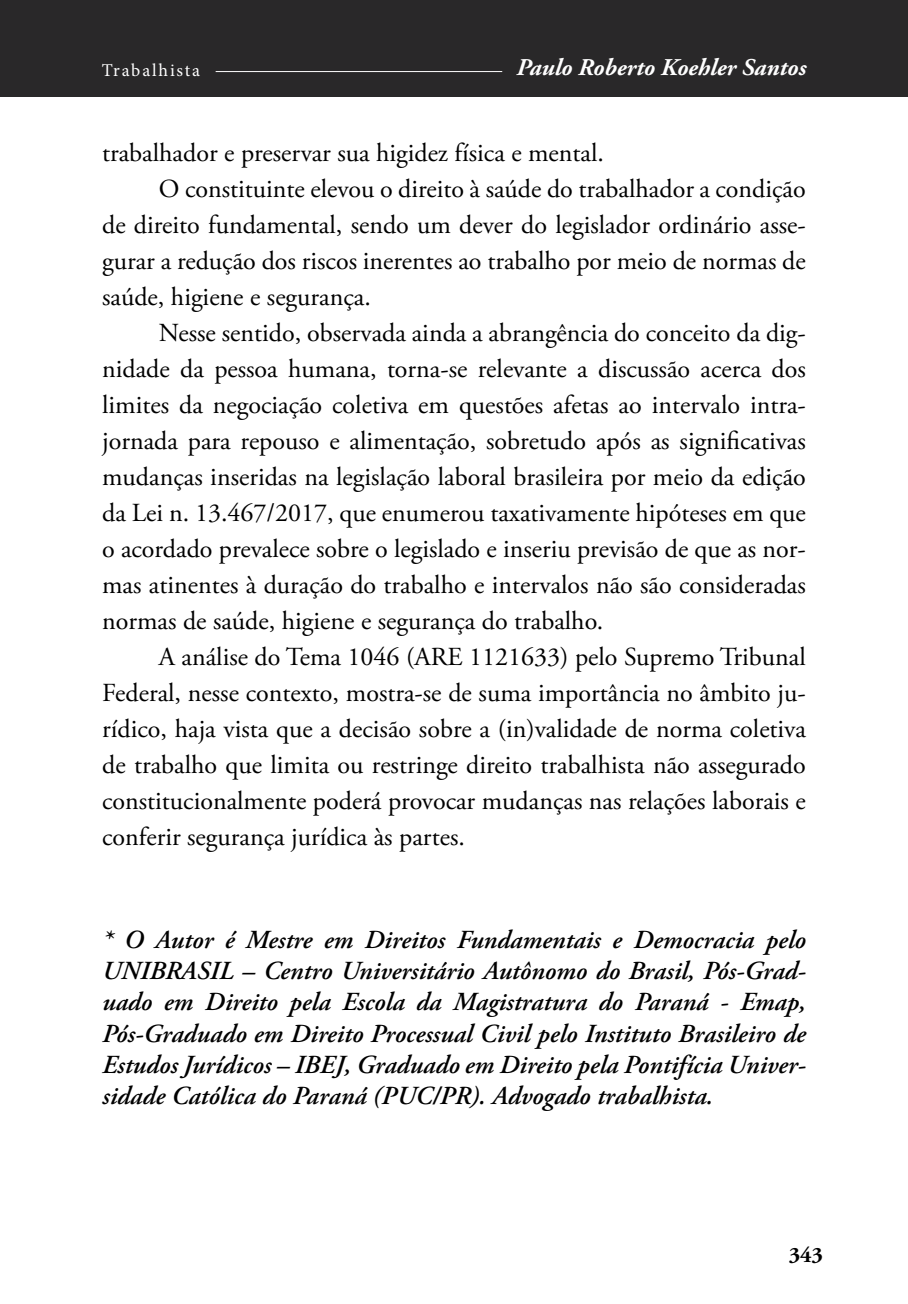
<style>
.page{position:relative;width:908px;height:1304px;background:#fff}
.page>*{position:absolute;margin:0;border:0;box-sizing:border-box;transform-origin:0 0}
.t1{font:26px "Adobe Garamond Pro";color:#000}
.t2{font:italic 600 26px/31.2px "Adobe Garamond Pro";color:#000;text-align:justify}
.t3{font:italic 700 24px "Adobe Garamond Pro";color:#fff}
.t4{font:700 22px "Adobe Garamond Pro";color:#000}
.t5{font:18px "Minion Pro";letter-spacing:.1em;color:#fff}
</style>
<div class="page">
<div style="left:0;top:0;width:907px;height:96px;background:#292829"></div>
<hr style="left:215px;top:71px;width:287px;height:1px;background:#fff">
<p class="t5" style="left:102px;top:58px;width:100px">Trabalhista</p>
<p class="t3" style="left:516px;top:54px;width:291px">Paulo Roberto Koehler Santos</p>
<p class="t1" style="left:102px;top:137px;width:503px">trabalhador e preservar sua higidez física e mental.</p>
<p class="t1" style="left:159px;top:173px;width:648px">O constituinte elevou o direito à saúde do trabalhador a condição</p>
<p class="t1" style="left:102px;top:209px;width:704px">de direito fundamental, sendo um dever do legislador ordinário asse-</p>
<p class="t1" style="left:102px;top:245px;width:704px">gurar a redução dos riscos inerentes ao trabalho por meio de normas de</p>
<p class="t1" style="left:102px;top:281px;width:270px">saúde, higiene e segurança.</p>
<p class="t1" style="left:159px;top:317px;width:648px">Nesse sentido, observada ainda a abrangência do conceito da dig-</p>
<p class="t1" style="left:102px;top:353px;width:705px">nidade da pessoa humana, torna-se relevante a discussão acerca dos</p>
<p class="t1" style="left:102px;top:389px;width:705px">limites da negociação coletiva em questões afetas ao intervalo intra-</p>
<p class="t1" style="left:102px;top:425px;width:704px">jornada para repouso e alimentação, sobretudo após as significativas</p>
<p class="t1" style="left:102px;top:461px;width:705px">mudanças inseridas na legislação laboral brasileira por meio da edição</p>
<p class="t1" style="left:102px;top:497px;width:705px">da Lei n. 13.467/2017, que enumerou taxativamente hipóteses em que</p>
<p class="t1" style="left:102px;top:533px;width:705px">o acordado prevalece sobre o legislado e inseriu previsão de que as nor-</p>
<p class="t1" style="left:102px;top:569px;width:705px">mas atinentes à duração do trabalho e intervalos não são consideradas</p>
<p class="t1" style="left:102px;top:605px;width:502px">normas de saúde, higiene e segurança do trabalho.</p>
<p class="t1" style="left:159px;top:641px;width:648px">A análise do Tema 1046 (ARE 1121633) pelo Supremo Tribunal</p>
<p class="t1" style="left:102px;top:677px;width:705px">Federal, nesse contexto, mostra-se de suma importância no âmbito ju-</p>
<p class="t1" style="left:102px;top:713px;width:705px">rídico, haja vista que a decisão sobre a (in)validade de norma coletiva</p>
<p class="t1" style="left:102px;top:749px;width:705px">de trabalho que limita ou restringe direito trabalhista não assegurado</p>
<p class="t1" style="left:102px;top:785px;width:704px">constitucionalmente poderá provocar mudanças nas relações laborais e</p>
<p class="t1" style="left:102px;top:821px;width:364px">conferir segurança jurídica às partes.</p>
<p class="t2" style="left:102px;top:924px;width:705px">* O Autor é Mestre em Direitos Fundamentais e Democracia pelo UNIBRASIL – Centro Universitário Autônomo do Brasil, Pós-Grad&shy;uado em Direito pela Escola da Magistratura do Paraná - Emap, Pós-Graduado em Direito Processual Civil pelo Instituto Brasileiro de Estudos Jurídicos – IBEJ, Graduado em Direito pela Pontifícia Univer&shy;sidade Católica do Paraná (PUC/PR). Advogado trabalhista.</p>
<p class="t4" style="left:788px;top:1242px;width:36px">343</p>
</div>
